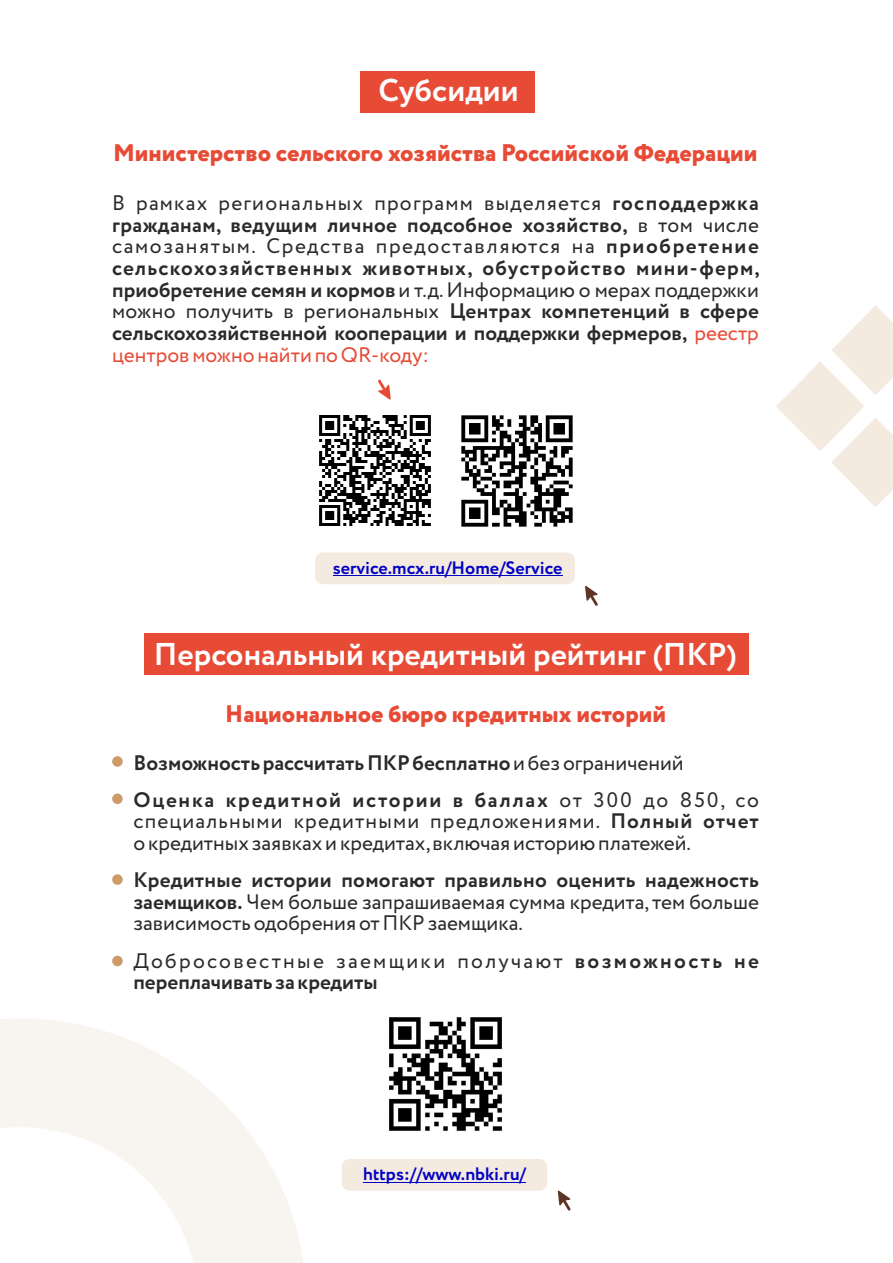
<style>
.page{position:relative;width:893px;height:1263px;background:#fff}
.page>*{position:absolute;margin:0;border:0;box-sizing:border-box;transform-origin:0 0}
.t1{font:700 31.5px "Circe";color:#fefefe}
.t2{font:800 24px "Circe";color:#e74b36}
.t3{font:700 21px/21.6px "Circe";color:#2b2a29}
.t4{font:21px/21.6px "Circe";color:#2b2a29}
.t5{font:700 18px "Circe";color:#0000c4}
.s1{font-weight:400}
.s2{font-weight:400;color:#e74b36}
.s3{font-weight:700}
</style>
<div class="page">
<svg style="left:0;top:1019px;width:303px;height:244px;fill:#f8f5f1"></svg>
<div style="left:360px;top:71px;width:174px;height:42px;background:#e74b36"></div>
<img style="left:389px;top:1017px;width:114px;height:115px">
<div style="left:144px;top:633px;width:604px;height:42px;background:#e74b36"></div>
<div style="left:342px;top:1159px;width:205px;height:32px;background:#f4eae0;border-radius:8px"></div>
<hr style="left:363px;top:1182px;width:163px;height:1px;background:#0000c4">
<svg style="left:558px;top:1190px;width:13px;height:20px"></svg>
<div style="left:315px;top:552px;width:260px;height:32px;background:#f4eae0;border-radius:8px"></div>
<hr style="left:333px;top:575px;width:229px;height:1px;background:#0000c4">
<svg style="left:585px;top:586px;width:13px;height:20px"></svg>
<svg style="left:776px;top:305px;width:117px;height:202px"></svg>
<img style="left:319px;top:415px;width:112px;height:111px">
<img style="left:461px;top:415px;width:112px;height:113px">
<svg style="left:378px;top:380px;width:13px;height:20px"></svg>
<div style="left:112px;top:756px;width:11px;height:11px;background:#cd9b6a;border-radius:50%"></div>
<div style="left:112px;top:793px;width:11px;height:11px;background:#cd9b6a;border-radius:50%"></div>
<div style="left:112px;top:874px;width:11px;height:11px;background:#cd9b6a;border-radius:50%"></div>
<div style="left:112px;top:956px;width:11px;height:10px;background:#cd9b6a;border-radius:50%"></div>
<h1 class="t1" style="left:378px;top:77px;width:142px">Субсидии</h1>
<p class="t2" style="left:113px;top:143px;width:646px">Министерство сельского хозяйства Российской Федерации</p>
<p class="t3" style="left:112px;top:193px;width:649px;text-align:justify"><span class="s1">В рамках региональных программ выделяется</span> господдержка гражданам, ведущим личное подсобное хозяйство, <span class="s1">в том числе самозанятым. Средства предоставляются на</span> приобретение сельскохозяйственных животных, обустройство мини-ферм, приобретение семян и кормов<span class="s1">и т.д.Информацию о мерах поддержки можно получить в региональных</span> Центрах компетенций в сфере сельскохозяйственной кооперации и поддержки фермеров, <span class="s2">реестр центров можно найти по QR-коду:</span></p>
<p class="t5" style="left:333px;top:560px;width:231px">service.mcx.ru/Home/Service</p>
<h1 class="t1" style="left:154px;top:641px;width:584px">Персональный кредитный рейтинг (ПКР)</h1>
<p class="t2" style="left:225px;top:703px;width:442px">Национальное бюро кредитных историй</p>
<p class="t3" style="left:133px;top:745px;width:627px;line-height:37.2px">Возможность рассчитать ПКР бесплатно<span class="s1">и без ограничений<br></span>Оценка кредитной истории в баллах <span class="s1">от 300 до 850, со</span></p>
<p class="t4" style="left:133px;top:812px;width:627px">специальными кредитными предложениями. <span class="s3">Полный отчет </span>о кредитных заявках и кредитах,включая историю платежей.</p>
<p class="t4" style="left:133px;top:871px;width:627px;text-align:justify"><span class="s3">Кредитные истории помогают правильно оценить надежность заемщиков.</span> Чем больше запрашиваемая сумма кредита, тем больше зависимость одобрения от ПКР заемщика.</p>
<p class="t3" style="left:133px;top:951px;width:627px"><span class="s1">Добросовестные заемщики получают</span> возможность не переплачивать за кредиты</p>
<p class="t5" style="left:363px;top:1166px;width:164px">https://www.nbki.ru/</p>
</div>
